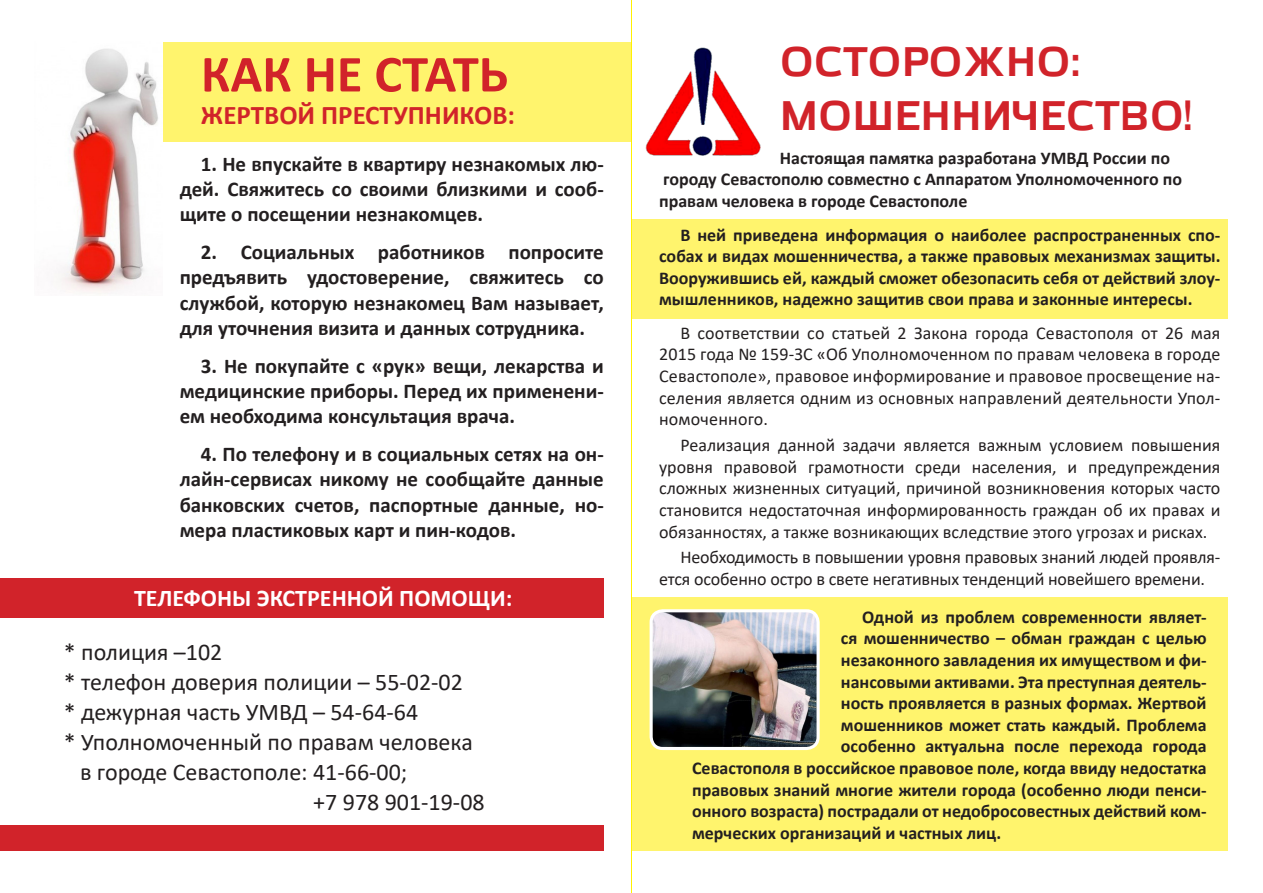
<style>
.page{position:relative;width:1263px;height:893px;background:#fff}
.page>*{position:absolute;margin:0;border:0;box-sizing:border-box;transform-origin:0 0}
.t1{font:700 52.5px "Calibri";color:#d1232a}
.t2{font:700 45px "Azoft Sans";color:#d1232a}
.t3{font:700 27px "Calibri";color:#d1232a}
.t4{font:24px "Calibri";color:#231f20}
.t5{font:700 24px "Calibri";color:#fff}
.t6{font:700 21px/25.2px "Calibri";color:#231f20;text-align:justify}
.t7{font:700 18px/21.6px "Calibri";color:#231f20;text-align:justify}
.t8{font:18px/21.6px "Calibri";letter-spacing:-.01em;color:#231f20;text-align:justify}
</style>
<div class="page">
<div style="left:163px;top:43px;width:468px;height:99px;background:#fff46d"></div>
<div style="left:0;top:825px;width:604px;height:25px;background:#d1232a"></div>
<div style="left:0;top:578px;width:604px;height:40px;background:#d1232a"></div>
<img style="left:59px;top:49px;width:99px;height:245px">
<div style="left:631px;top:219px;width:597px;height:100px;background:#fff46d"></div>
<img style="left:645px;top:47px;width:116px;height:109px">
<div style="left:631px;top:597px;width:597px;height:253px;background:#fff46d"></div>
<img style="left:653px;top:613px;width:163px;height:133px">
<div style="left:649px;top:609px;width:171px;height:141px;border:3px solid #fff;border-radius:12px"></div>
<hr style="left:631px;top:0;width:1px;height:893px;background:#fff101">
<p class="t1" style="left:201px;top:37px;width:308px">КАК НЕ СТАТЬ</p>
<p class="t3" style="left:201px;top:96px;width:316px">ЖЕРТВОЙ ПРЕСТУПНИКОВ:</p>
<p class="t6" style="left:180px;top:151px;width:426px;text-indent:21px">1. Не впускайте в квартиру незнакомых лю&shy;дей. Свяжитесь со своими близкими и сооб&shy;щите о посещении незнакомцев.</p>
<p class="t6" style="left:180px;top:239px;width:426px;text-indent:21px">2. Социальных работников попросите предъявить удостоверение, свяжитесь со службой, которую незнакомец Вам называет, для уточнения визита и данных сотрудника.</p>
<p class="t6" style="left:180px;top:353px;width:426px;text-indent:21px">3. Не покупайте с «рук» вещи, лекарства и медицинские приборы. Перед их применени&shy;ем необходима консультация врача.</p>
<p class="t6" style="left:180px;top:441px;width:426px;text-indent:21px">4. По телефону и в социальных сетях на он&shy;лайн-сервисах никому не сообщайте данные банковских счетов, паспортные данные, но&shy;мера пластиковых карт и пин-кодов.</p>
<p class="t5" style="left:134px;top:581px;width:380px">ТЕЛЕФОНЫ ЭКСТРЕННОЙ ПОМОЩИ:</p>
<p class="t4" style="left:64px;top:635px;width:160px">* полиция –102</p>
<p class="t4" style="left:64px;top:665px;width:401px">* телефон доверия полиции – 55-02-02</p>
<p class="t4" style="left:64px;top:695px;width:356px">* дежурная часть УМВД – 54-64-64</p>
<p class="t4" style="left:64px;top:725px;width:410px">* Уполномоченный по правам человека</p>
<p class="t4" style="left:80px;top:755px;width:329px">в городе Севастополе: 41-66-00;</p>
<p class="t4" style="left:313px;top:785px;width:173px">+7 978 901-19-08</p>
<p class="t2" style="left:780px;top:31px;width:303px">ОСТОРОЖНО:</p>
<p class="t2" style="left:780px;top:85px;width:413px">МОШЕННИЧЕСТВО!</p>
<p class="t7" style="left:780px;top:147px;width:392px">Настоящая памятка разработана УМВД России по</p>
<p class="t7" style="left:663px;top:168px;width:520px">городу Севастополю совместно с Аппаратом Уполномоченного по</p>
<p class="t7" style="left:659px;top:190px;width:310px">правам человека в городе Севастополе</p>
<p class="t7" style="left:659px;top:224px;width:563px;text-indent:21px">В ней приведена информация о наиболее распространенных спо&shy;собах и видах мошенничества, а также правовых механизмах защиты.<br>Вооружившись ей, каждый сможет обезопасить себя от действий злоу&shy;мышленников, надежно защитив свои права и законные интересы.</p>
<p class="t8" style="left:659px;top:322px;width:563px;text-indent:21px">В соответствии со статьей 2 Закона города Севастополя от 26 мая 2015 года № 159-ЗС «Об Уполномоченном по правам человека в городе Севастополе», правовое информирование и правовое просвещение на&shy;селения является одним из основных направлений деятельности Упол&shy;номоченного.</p>
<p class="t8" style="left:659px;top:434px;width:563px;text-indent:21px">Реализация данной задачи является важным условием повышения уровня правовой грамотности среди населения, и предупреждения сложных жизненных ситуаций, причиной возникновения которых часто становится недостаточная информированность граждан об их правах и обязанностях, а также возникающих вследствие этого угрозах и рисках.</p>
<p class="t8" style="left:659px;top:546px;width:563px;text-indent:21px">Необходимость в повышении уровня правовых знаний людей проявля&shy;ется особенно остро в свете негативных тенденций новейшего времени.</p>
<p class="t7" style="left:862px;top:606px;width:346px">Одной из проблем современности являет-</p>
<p class="t7" style="left:841px;top:627px;width:367px">ся мошенничество – обман граждан с целью</p>
<p class="t7" style="left:841px;top:649px;width:367px">незаконного завладения их имуществом и фи-</p>
<p class="t7" style="left:841px;top:670px;width:367px">нансовыми активами. Эта преступная деятель-</p>
<p class="t7" style="left:841px;top:692px;width:367px">ность проявляется в разных формах. Жертвой</p>
<p class="t7" style="left:841px;top:714px;width:367px">мошенников может стать каждый. Проблема</p>
<p class="t7" style="left:841px;top:735px;width:367px">особенно актуальна после перехода города</p>
<p class="t7" style="left:692px;top:757px;width:516px">Севастополя в российское правовое поле, когда ввиду недостатка</p>
<p class="t7" style="left:692px;top:778px;width:516px">правовых знаний многие жители города (особенно люди пенси-</p>
<p class="t7" style="left:692px;top:800px;width:516px">онного возраста) пострадали от недобросовестных действий ком-</p>
<p class="t7" style="left:692px;top:822px;width:311px">мерческих организаций и частных лиц.</p>
</div>
